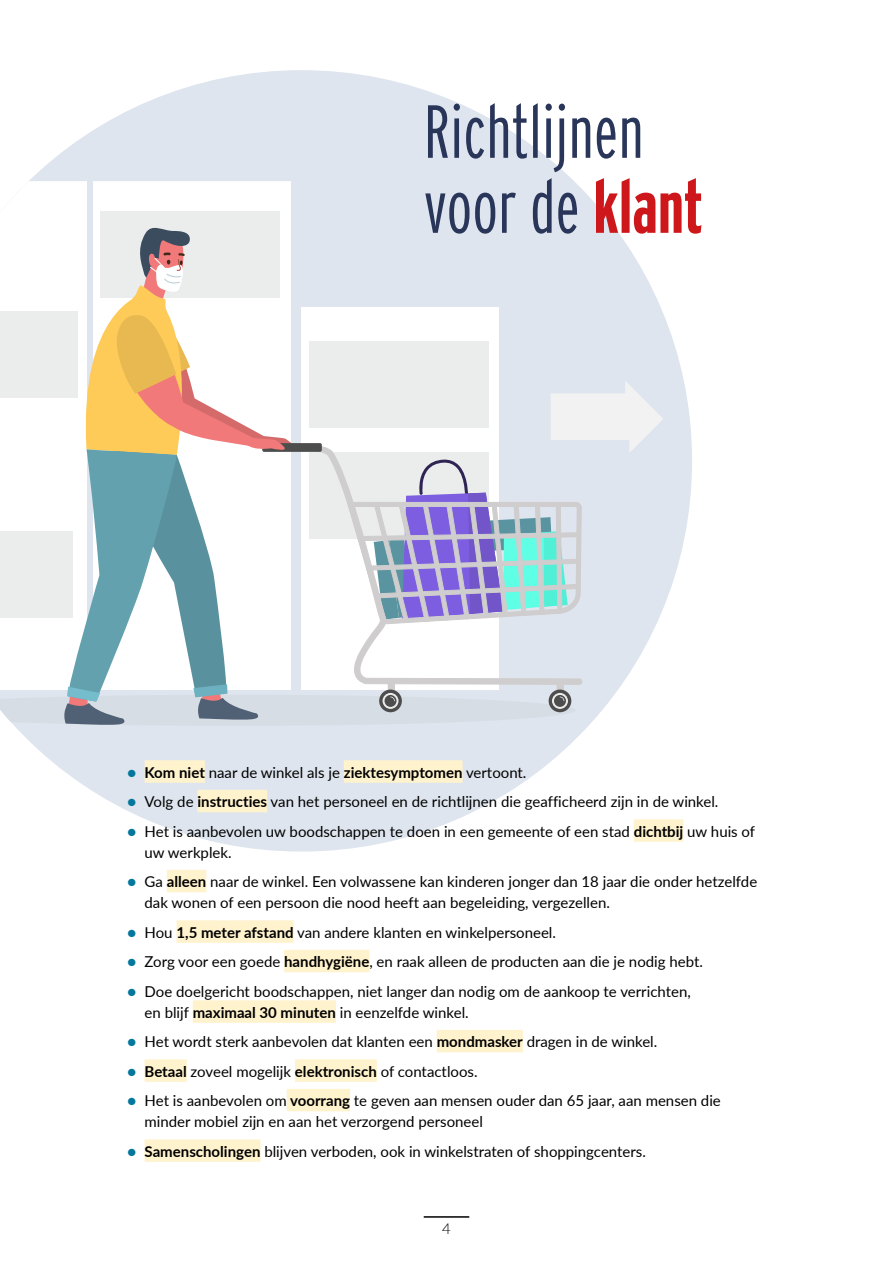
<style>
.page{position:relative;width:893px;height:1263px;background:#fff}
.page>*{position:absolute;margin:0;border:0;box-sizing:border-box;transform-origin:0 0}
.Title{font:300 75px/75px "Interstate Compressed";color:#293659}
.Body_text_bullet{font:15px/21px "Lato";color:#000}
.t1{font:300 15px "Lato";color:#000}
.s1{font-weight:700;color:#cd171a}
.s2{font-weight:900;color:#04779c}
.s3{font-weight:700}
</style>
<div class="page">
<hr style="left:424px;top:1216px;width:45px;height:2px;background:#000">
<svg style="left:15px;top:70px;width:677px;height:781px;fill:#dee5ee"></svg>
<div style="left:0;top:181px;width:87px;height:509px;background:#fff"></div>
<div style="left:94px;top:181px;width:197px;height:509px;background:#fff"></div>
<div style="left:101px;top:212px;width:179px;height:86px;background:#eaedec"></div>
<div style="left:145px;top:760px;width:60px;height:23px;background:#fff3ce"></div>
<div style="left:344px;top:760px;width:119px;height:23px;background:#fff3ce"></div>
<div style="left:197px;top:790px;width:70px;height:22px;background:#fff3ce"></div>
<div style="left:634px;top:819px;width:49px;height:23px;background:#fff3ce"></div>
<div style="left:167px;top:870px;width:39px;height:22px;background:#fff3ce"></div>
<div style="left:176px;top:920px;width:118px;height:23px;background:#fff3ce"></div>
<div style="left:284px;top:950px;width:85px;height:22px;background:#fff3ce"></div>
<div style="left:193px;top:1000px;width:143px;height:23px;background:#fff3ce"></div>
<div style="left:437px;top:1030px;width:86px;height:22px;background:#fff3ce"></div>
<div style="left:145px;top:1059px;width:42px;height:23px;background:#fff3ce"></div>
<div style="left:295px;top:1059px;width:82px;height:23px;background:#fff3ce"></div>
<div style="left:287px;top:1089px;width:63px;height:22px;background:#fff3ce"></div>
<div style="left:145px;top:1139px;width:115px;height:23px;background:#fff3ce"></div>
<svg style="left:0;top:223px;width:663px;height:503px"></svg>
<p class="Title" style="left:424px;top:93px;width:281px">Richtlijnen voor de <span class="s1">klant</span></p>
<p class="Body_text_bullet" style="left:128px;top:761px;width:400px"><span class="s2">•</span> <span class="s3">Kom niet</span> naar de winkel als je <span class="s3">ziektesymptomen</span> vertoont.</p>
<p class="Body_text_bullet" style="left:128px;top:790px;width:592px"><span class="s2">•</span> Volg de <span class="s3">instructies</span> van het personeel en de richtlijnen die geafficheerd zijn in de winkel.</p>
<p class="Body_text_bullet" style="left:145px;top:820px;width:612px;text-indent:-17px"><span class="s2">•</span> Het is aanbevolen uw boodschappen te doen in een gemeente of een stad <span class="s3">dichtbij</span> uw huis of uw werkplek.</p>
<p class="Body_text_bullet" style="left:145px;top:870px;width:614px;text-indent:-17px"><span class="s2">•</span> Ga <span class="s3">alleen</span> naar de winkel. Een volwassene kan kinderen jonger dan 18 jaar die onder hetzelfde dak wonen of een persoon die nood heeft aan begeleiding, vergezellen.</p>
<p class="Body_text_bullet" style="left:128px;top:921px;width:430px"><span class="s2">•</span> Hou <span class="s3">1,5 meter afstand</span> van andere klanten en winkelpersoneel.</p>
<p class="Body_text_bullet" style="left:128px;top:950px;width:577px"><span class="s2">•</span> Zorg voor een goede <span class="s3">handhygiëne</span>, en raak alleen de producten aan die je nodig hebt.</p>
<p class="Body_text_bullet" style="left:145px;top:980px;width:548px;text-indent:-17px"><span class="s2">•</span> Doe doelgericht boodschappen, niet langer dan nodig om de aankoop te verrichten, en blijf <span class="s3">maximaal 30 minuten</span> in eenzelfde winkel.</p>
<p class="Body_text_bullet" style="left:128px;top:1030px;width:531px"><span class="s2">•</span> Het wordt sterk aanbevolen dat klanten een <span class="s3">mondmasker</span> dragen in de winkel.</p>
<p class="Body_text_bullet" style="left:128px;top:1060px;width:351px"><span class="s2">•</span> <span class="s3">Betaal</span> zoveel mogelijk <span class="s3">elektronisch</span> of contactloos.</p>
<p class="Body_text_bullet" style="left:145px;top:1089px;width:578px;text-indent:-17px"><span class="s2">•</span> Het is aanbevolen om <span class="s3">voorrang</span> te geven aan mensen ouder dan 65 jaar, aan mensen die minder mobiel zijn en aan het verzorgend personeel</p>
<p class="Body_text_bullet" style="left:128px;top:1140px;width:520px"><span class="s2">•</span> <span class="s3">Samenscholingen</span> blijven verboden, ook in winkelstraten of shoppingcenters.</p>
<p class="t1" style="left:442px;top:1218px;width:10px">4</p>
</div>
